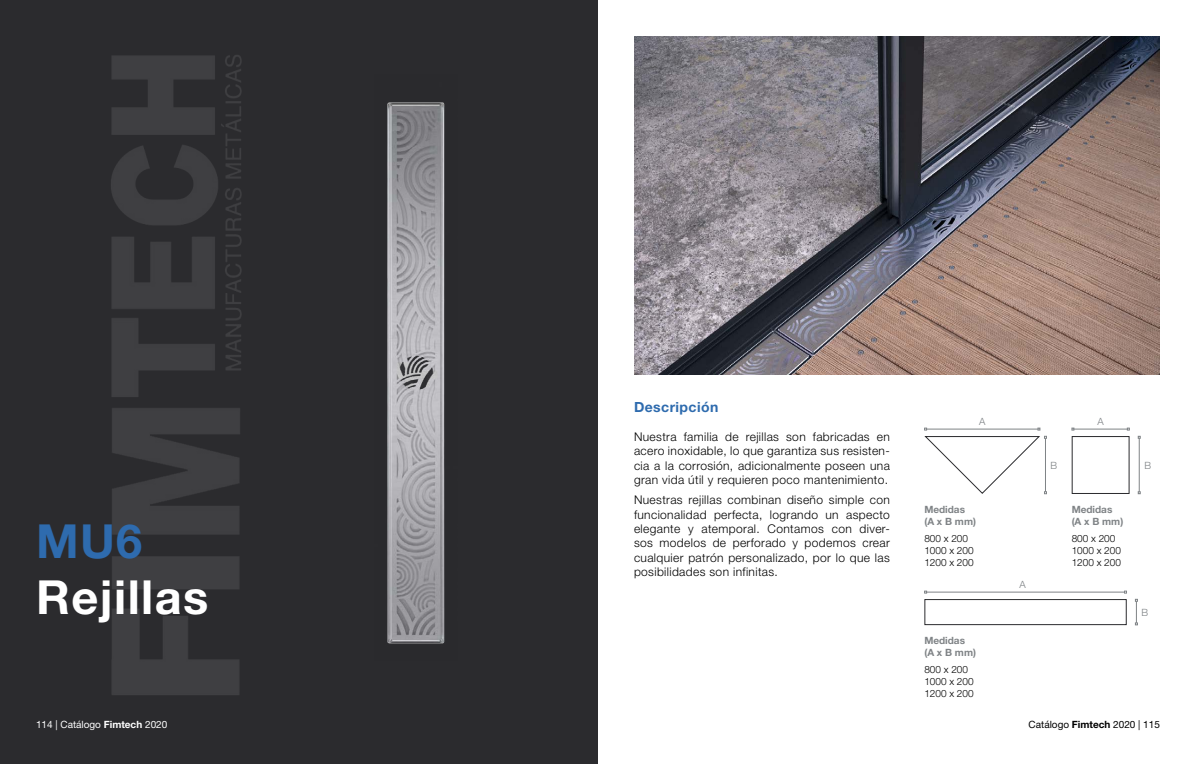
<style>
.page{position:relative;width:1196px;height:764px;background:#fff}
.page>*{position:absolute;margin:0;border:0;box-sizing:border-box;transform-origin:0 0}
.t1{font:700 47px "Helvetica Neue LT Pro";letter-spacing:.03em;color:#fff}
.t2{font:700 47px "Helvetica Neue LT Pro";color:#2e6bae}
.t3{font:700 14px "Helvetica Neue LT Pro";letter-spacing:.03em;color:#2e6bae}
.t4{font:300 12px/14.4px "Helvetica Neue LT Pro";letter-spacing:.03em;color:#000;text-align:justify}
.t5{font:300 10px/12px "Helvetica Neue LT Pro";color:#000}
.t6{font:700 10px/12px "Helvetica Neue LT Pro";color:#7f8386}
.t7{font:10px "Helvetica Neue LT Pro";color:#fff}
.t8{font:10px "Helvetica Neue LT Pro";color:#000}
.t9{font:300 10px "Helvetica Neue LT Pro";color:#7f8386}
.s1{font-weight:700}
</style>
<div class="page">
<div style="left:0;top:0;width:598px;height:764px;background:#2b2b2e"></div>
<img style="left:387px;top:102px;width:58px;height:542px">
<img style="left:634px;top:36px;width:526px;height:339px">
<img style="left:111px;top:55px;width:131px;height:640px">
<hr style="left:1074px;top:428px;width:53px;height:1px;background:#7f8386">
<hr style="left:926px;top:591px;width:198px;height:1px;background:#7f8386">
<div style="left:1071px;top:436px;width:58px;height:58px;border:1px solid #2b2b2e"></div>
<div style="left:924px;top:599px;width:202px;height:26px;border:1px solid #2b2b2e"></div>
<hr style="left:1138px;top:438px;width:1px;height:54px;background:#7f8386">
<svg style="left:1135px;top:599px;width:2px;height:26px"></svg>
<svg style="left:924px;top:428px;width:122px;height:66px"></svg>
<h1 class="t2" style="left:36px;top:512px;width:108px">MU6</h1>
<h1 class="t1" style="left:36px;top:568px;width:174px">Rejillas</h1>
<p class="t3" style="left:634px;top:398px;width:86px">Descripción</p>
<p class="t4" style="left:634px;top:429px;width:257px">Nuestra familia de rejillas son fabricadas en acero inoxidable, lo que garantiza sus resisten&shy;cia a la corrosión, adicionalmente poseen una gran vida útil y requieren poco mantenimiento.</p>
<p class="t4" style="left:634px;top:492px;width:257px">Nuestras rejillas combinan diseño simple con funcionalidad perfecta, logrando un aspecto elegante y atemporal. Contamos con diver&shy;sos modelos de perforado y podemos crear cualquier patrón personalizado, por lo que las posibilidades son infinitas.</p>
<p class="t9" style="left:979px;top:415px;width:8px">A</p>
<p class="t9" style="left:1097px;top:415px;width:8px">A</p>
<p class="t6" style="left:924px;top:503px;width:53px">Medidas (A x B mm)</p>
<p class="t5" style="left:924px;top:532px;width:51px">800 x 200<br>1000 x 200<br>1200 x 200</p>
<p class="t6" style="left:924px;top:634px;width:53px">Medidas (A x B mm)</p>
<p class="t5" style="left:924px;top:663px;width:51px">800 x 200<br>1000 x 200<br>1200 x 200</p>
<p class="t9" style="left:1019px;top:578px;width:8px">A</p>
<p class="t9" style="left:1050px;top:459px;width:8px">B</p>
<p class="t6" style="left:1071px;top:503px;width:53px">Medidas (A x B mm)</p>
<p class="t5" style="left:1071px;top:532px;width:51px">800 x 200<br>1000 x 200<br>1200 x 200</p>
<p class="t9" style="left:1144px;top:459px;width:8px">B</p>
<p class="t9" style="left:1141px;top:606px;width:8px">B</p>
<p class="t7" style="left:36px;top:718px;width:133px">114 | Catálogo <span class="s1">Fimtech</span> 2020</p>
<p class="t8" style="left:1028px;top:718px;width:133px">Catálogo <span class="s1">Fimtech</span> 2020 | 115</p>
</div>
